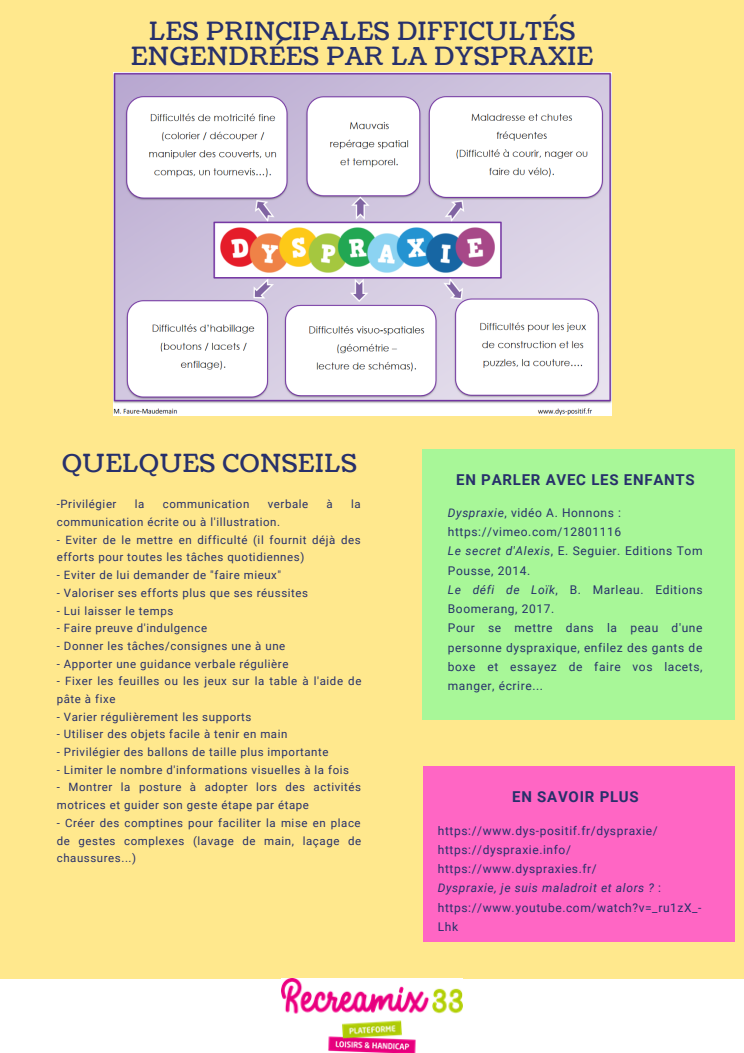
<style>
.page{position:relative;width:744px;height:1053px;background:#fff}
.page>*{position:absolute;margin:0;border:0;box-sizing:border-box;transform-origin:0 0}
.t1{font:25px/25.3px "Coustard";letter-spacing:.03em;color:#27306b;text-align:center}
.t2{font:24.84px "Coustard";letter-spacing:.03em;color:#27306b}
.t3{font:700 15px "Roboto";letter-spacing:.05em;color:#27306b}
.t4{font:12px/19.2px "Roboto";letter-spacing:.05em;color:#27306b}
.t5{font:italic 12px "Roboto";letter-spacing:.05em;color:#27306b}
.t6{font:11.48px/17.7px "Roboto";letter-spacing:.05em;color:#27306b}
.s1{font-style:italic}
.s2{font-style:normal}
</style>
<div class="page">
<div style="left:0;top:0;width:744px;height:1052px;background:#ffe88d"></div>
<div style="left:423px;top:766px;width:311px;height:176px;background:#ff66c4"></div>
<div style="left:423px;top:449px;width:312px;height:270px;background:#a8f798"></div>
<img style="left:113px;top:73px;width:498px;height:342px">
<div style="left:0;top:979px;width:744px;height:73px;background:#fff"></div>
<img style="left:281px;top:978px;width:182px;height:74px">
<p class="t1" style="left:131px;top:19px;width:463px">LES PRINCIPALES DIFFICULTÉS<br>ENGENDRÉES PAR LA DYSPRAXIE</p>
<p class="t2" style="left:62px;top:446px;width:296px">QUELQUES CONSEILS</p>
<p class="t6" style="left:57px;top:495px;width:61px">-Privilégier</p>
<p class="t6" style="left:135px;top:495px;width:11px">la</p>
<p class="t6" style="left:163px;top:495px;width:88px">communication</p>
<p class="t6" style="left:268px;top:495px;width:42px">verbale</p>
<p class="t6" style="left:327px;top:495px;width:8px">à</p>
<p class="t6" style="left:351px;top:495px;width:11px">la</p>
<p class="t6" style="left:57px;top:513px;width:225px">communication écrite ou à l'illustration.</p>
<p class="t6" style="left:57px;top:531px;width:305px">- Eviter de le mettre en difficulté (il fournit déjà des efforts pour toutes les tâches quotidiennes)</p>
<p class="t6" style="left:57px;top:566px;width:226px">- Eviter de lui demander de "faire mieux"</p>
<p class="t6" style="left:57px;top:584px;width:253px">- Valoriser ses efforts plus que ses réussites</p>
<p class="t6" style="left:57px;top:601px;width:118px">- Lui laisser le temps</p>
<p class="t6" style="left:57px;top:619px;width:152px">- Faire preuve d'indulgence</p>
<p class="t6" style="left:57px;top:637px;width:230px">- Donner les tâches/consignes une à une</p>
<p class="t6" style="left:57px;top:654px;width:233px">- Apporter une guidance verbale régulière</p>
<p class="t6" style="left:57px;top:672px;width:306px">- Fixer les feuilles ou les jeux sur la table à l'aide de pâte à fixe</p>
<p class="t6" style="left:57px;top:708px;width:196px">- Varier régulièrement les supports</p>
<p class="t6" style="left:57px;top:725px;width:232px">- Utiliser des objets facile à tenir en main</p>
<p class="t6" style="left:57px;top:743px;width:273px">- Privilégier des ballons de taille plus importante</p>
<p class="t6" style="left:57px;top:761px;width:294px">- Limiter le nombre d'informations visuelles à la fois</p>
<p class="t6" style="left:57px;top:778px;width:306px">- Montrer la posture à adopter lors des activités motrices et guider son geste étape par étape</p>
<p class="t6" style="left:57px;top:814px;width:306px;text-align:justify">- Créer des comptines pour faciliter la mise en place de gestes complexes (lavage de main, laçage de chaussures...)</p>
<p class="t3" style="left:456px;top:471px;width:240px">EN PARLER AVEC LES ENFANTS</p>
<p class="t4" style="left:448px;top:503px;width:175px"><span class="s1">Dyspraxie</span>, vidéo A. Honnons :</p>
<p class="t4" style="left:448px;top:522px;width:175px">https://vimeo.com/12801116</p>
<p class="t4" style="left:448px;top:541px;width:256px"><span class="s1">Le secret d'Alexis</span>, E. Seguier. Editions Tom<br>Pousse, 2014.</p>
<p class="t4" style="left:448px;top:580px;width:256px"><span class="s1">Le défi de Loïk</span>, B. Marleau. Editions<br>Boomerang, 2017.</p>
<p class="t4" style="left:448px;top:618px;width:256px;text-align:justify">Pour se mettre dans la peau d'une personne dyspraxique, enfilez des gants de boxe et essayez de faire vos lacets, manger, écrire...</p>
<p class="t3" style="left:512px;top:787px;width:128px">EN SAVOIR PLUS</p>
<p class="t4" style="left:438px;top:821px;width:222px">https://www.dys-positif.fr/dyspraxie/</p>
<p class="t4" style="left:438px;top:840px;width:135px">https://dyspraxie.info/</p>
<p class="t4" style="left:438px;top:859px;width:161px">https://www.dyspraxies.fr/</p>
<p class="t5" style="left:438px;top:881px;width:225px">Dyspraxie, je suis maladroit et alors ? <span class="s2">:</span></p>
<p class="t4" style="left:438px;top:897px;width:265px">https://www.youtube.com/watch?v=_ru1zX_-<br>Lhk</p>
</div>
